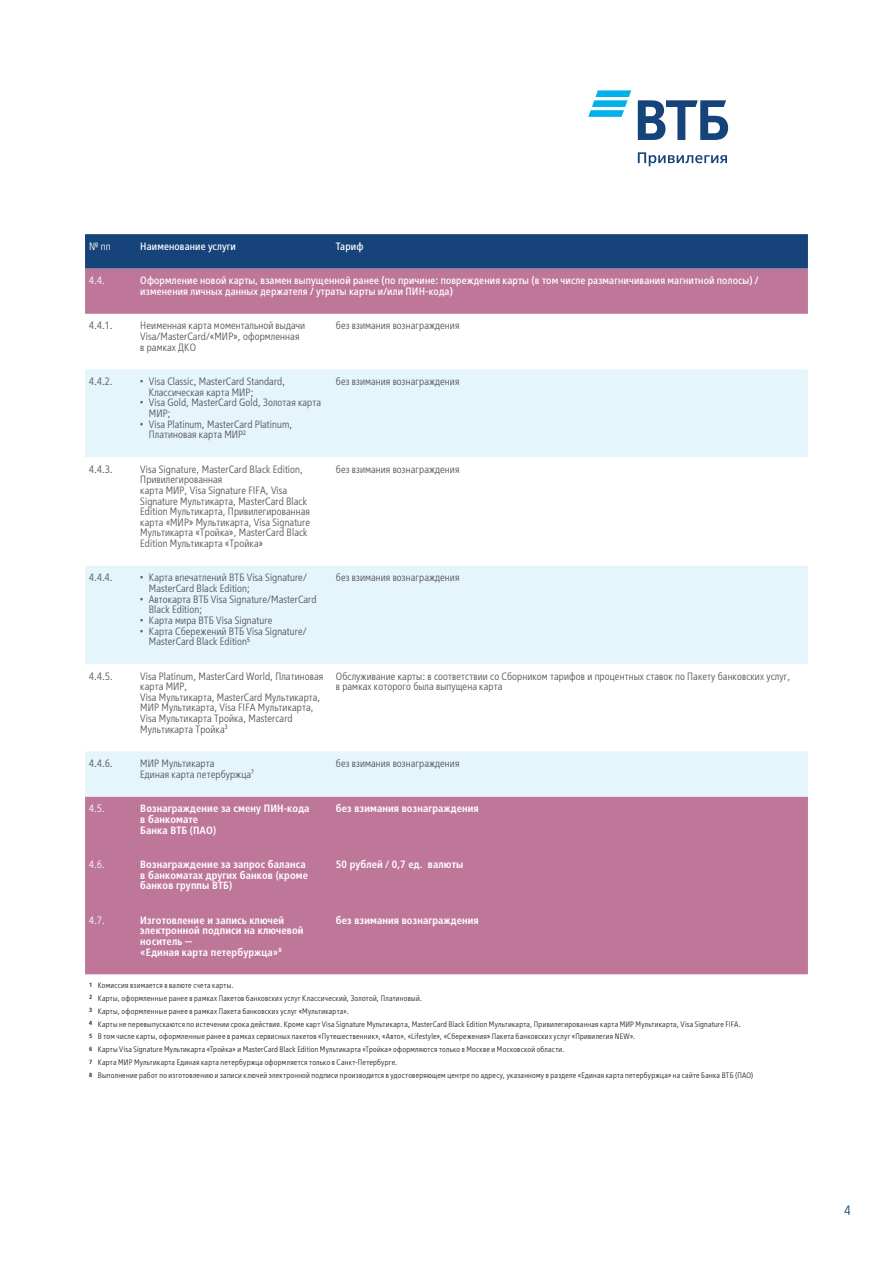
<style>
.page{position:relative;width:893px;height:1263px;background:#fff}
.page>*{position:absolute;margin:0;border:0;box-sizing:border-box;transform-origin:0 0}
.t1{font:300 13.5px "VTB Group Cond";color:#15437a}
.t2{font:300 10.65px/10.6px "VTB Group Cond";letter-spacing:.01em;color:#505457}
.t3{font:600 10.65px/10.6px "VTB Group Cond";letter-spacing:.01em;color:#fff}
.t4{font:10.65px/10.6px "VTB Group Cond";letter-spacing:.01em;color:#fff}
.t5{font:300 10.65px "VTB Group Cond";color:#fff}
.t6{font:300 7.95px/12.9px "VTB Group Cond";letter-spacing:.035em;color:#231f20}
.s1{font-family:"Arial Narrow";font-weight:400}
</style>
<div class="page">
<svg style="left:588px;top:90px;width:43px;height:27px"></svg>
<svg style="left:638px;top:100px;width:90px;height:66px"></svg>
<div style="left:85px;top:234px;width:723px;height:35px;background:#15437a"></div>
<svg style="left:85px;top:269px;width:723px;height:705px;fill:#be7799"></svg>
<svg style="left:85px;top:369px;width:723px;height:427px;fill:#e4f5fb"></svg>
<p class="t5" style="left:89px;top:240px;width:23px">№пп</p>
<p class="t4" style="left:140px;top:240px;width:97px">Наименование услуги</p>
<p class="t4" style="left:336px;top:240px;width:29px">Тариф</p>
<p class="t5" style="left:89px;top:274px;width:17px">4.4.</p>
<p class="t4" style="left:140px;top:275px;width:620px">Оформление новой карты, взамен выпущенной ранее (по причине: повреждения карты (в том числе размагничивания магнитной полосы) / изменения личных данных держателя / утраты карты и/или ПИН-кода)</p>
<p class="t2" style="left:89px;top:320px;width:25px">4.4.1.</p>
<p class="t2" style="left:140px;top:320px;width:166px">Неименная карта моментальной выдачи<br>Visa/MasterCard/«МИР», оформленная в рамках ДКО</p>
<p class="t2" style="left:336px;top:320px;width:125px">без взимания вознаграждения</p>
<p class="t2" style="left:89px;top:376px;width:25px">4.4.2.</p>
<p class="t2" style="left:149px;top:376px;width:138px;text-indent:-9px"><span class="s1">•</span> Visa Classic, MasterCard Standard,<br>Классическая карта МИР;</p>
<p class="t2" style="left:149px;top:397px;width:174px;text-indent:-9px"><span class="s1">•</span> Visa Gold, MasterCard Gold, Золотая карта<br>МИР;</p>
<p class="t2" style="left:149px;top:418px;width:145px;text-indent:-9px"><span class="s1">•</span> Visa Platinum, MasterCard Platinum,<br>Платиновая карта МИР<sup>2</sup></p>
<p class="t2" style="left:336px;top:376px;width:125px">без взимания вознаграждения</p>
<p class="t2" style="left:89px;top:463px;width:25px">4.4.3.</p>
<p class="t2" style="left:140px;top:463px;width:171px">Visa Signature, MasterCard Black Edition, Привилегированная<br>карта МИР, Visa Signature FIFA, Visa Signature Мультикарта, MasterCard Black Edition Мультикарта, Привилегированная карта «МИР» Мультикарта, Visa Signature Мультикарта «Тройка», MasterCard Black Edition Мультикарта «Тройка»</p>
<p class="t2" style="left:336px;top:463px;width:125px">без взимания вознаграждения</p>
<p class="t2" style="left:89px;top:572px;width:25px">4.4.4.</p>
<p class="t2" style="left:149px;top:572px;width:159px;text-indent:-9px"><span class="s1">•</span> Карта впечатлений ВТБ Visa Signature/<br>MasterCard Black Edition;</p>
<p class="t2" style="left:149px;top:593px;width:169px;text-indent:-9px"><span class="s1">•</span> Автокарта ВТБ Visa Signature/MasterCard<br>Black Edition;</p>
<p class="t2" style="left:140px;top:615px;width:134px"><span class="s1">•</span> Карта мира ВТБ Visa Signature</p>
<p class="t2" style="left:149px;top:625px;width:159px;text-indent:-9px"><span class="s1">•</span> Карта Сбережений ВТБ Visa Signature/<br>MasterCard Black Edition<sup>5</sup></p>
<p class="t2" style="left:336px;top:572px;width:125px">без взимания вознаграждения</p>
<p class="t2" style="left:89px;top:670px;width:25px">4.4.5.</p>
<p class="t2" style="left:140px;top:670px;width:184px">Visa Platinum, MasterCard World, Платиновая карта МИР,<br>Visa Мультикарта, MasterCard Мультикарта, МИР Мультикарта, Visa FIFA Мультикарта, Visa Мультикарта Тройка, Mastercard Мультикарта Тройка<sup>3</sup></p>
<p class="t2" style="left:336px;top:670px;width:456px">Обслуживание карты: в соответствии со Сборником тарифов и процентных ставок по Пакету банковских услуг, в рамках которого была выпущена карта</p>
<p class="t2" style="left:89px;top:758px;width:25px">4.4.6.</p>
<p class="t2" style="left:140px;top:758px;width:115px">МИР Мультикарта<br>Единая карта петербуржца<sup>7</sup></p>
<p class="t2" style="left:336px;top:758px;width:125px">без взимания вознаграждения</p>
<p class="t5" style="left:89px;top:802px;width:17px">4.5.</p>
<p class="t3" style="left:140px;top:803px;width:171px">Вознаграждение за смену ПИН-кода в банкомате<br>Банка ВТБ (ПАО)</p>
<p class="t3" style="left:336px;top:803px;width:144px">без взимания вознаграждения</p>
<p class="t5" style="left:89px;top:858px;width:17px">4.6.</p>
<p class="t3" style="left:140px;top:859px;width:169px">Вознаграждение за запрос баланса в банкоматах других банков (кроме банков группы ВТБ)</p>
<p class="t3" style="left:336px;top:859px;width:129px">50 рублей / 0,7 ед. валюты</p>
<p class="t5" style="left:89px;top:913px;width:17px">4.7.</p>
<p class="t3" style="left:140px;top:914px;width:165px">Изготовление и запись ключей электронной подписи на ключевой носитель —<br>«Единая карта петербуржца»<sup>8</sup></p>
<p class="t3" style="left:336px;top:914px;width:144px">без взимания вознаграждения</p>
<p class="t6" style="left:89px;top:978px;width:666px"><sup>1</sup> Комиссия взимается в валюте счета карты.<br><sup>2</sup> Карты, оформленные ранее в рамках Пакетов банковских услуг Классический, Золотой, Платиновый.<br><sup>3</sup> Карты, оформленные ранее в рамках Пакета банковских услуг «Мультикарта».<br><sup>4</sup> Карты не перевыпускаются по истечении срока действия. Кроме карт Visa Signature Мультикарта, MasterCard Black Edition Мультикарта, Привилегированная карта МИР Мультикарта, Visa Signature FIFA.<br><sup>5</sup> В том числе карты, оформленные ранее в рамках сервисных пакетов «Путешественник», «Авто», «Lifestyle», «Сбережения» Пакета банковских услуг «Привилегия NEW».<br><sup>6</sup> Карты Visa Signature Мультикарта «Тройка» и MasterCard Black Edition Мультикарта «Тройка» оформляются только в Москве и Московской области.<br><sup>7</sup> Карта МИР Мультикарта Единая карта петербуржца оформляется только в Санкт-Петербурге.<br><sup>8</sup> Выполнение работ по изготовлению и записи ключей электронной подписи производится в удостоверяющем центре по адресу, указанному в разделе «Единая карта петербуржца» на сайте Банка ВТБ (ПАО)</p>
<p class="t1" style="left:844px;top:1202px;width:8px">4</p>
</div>
